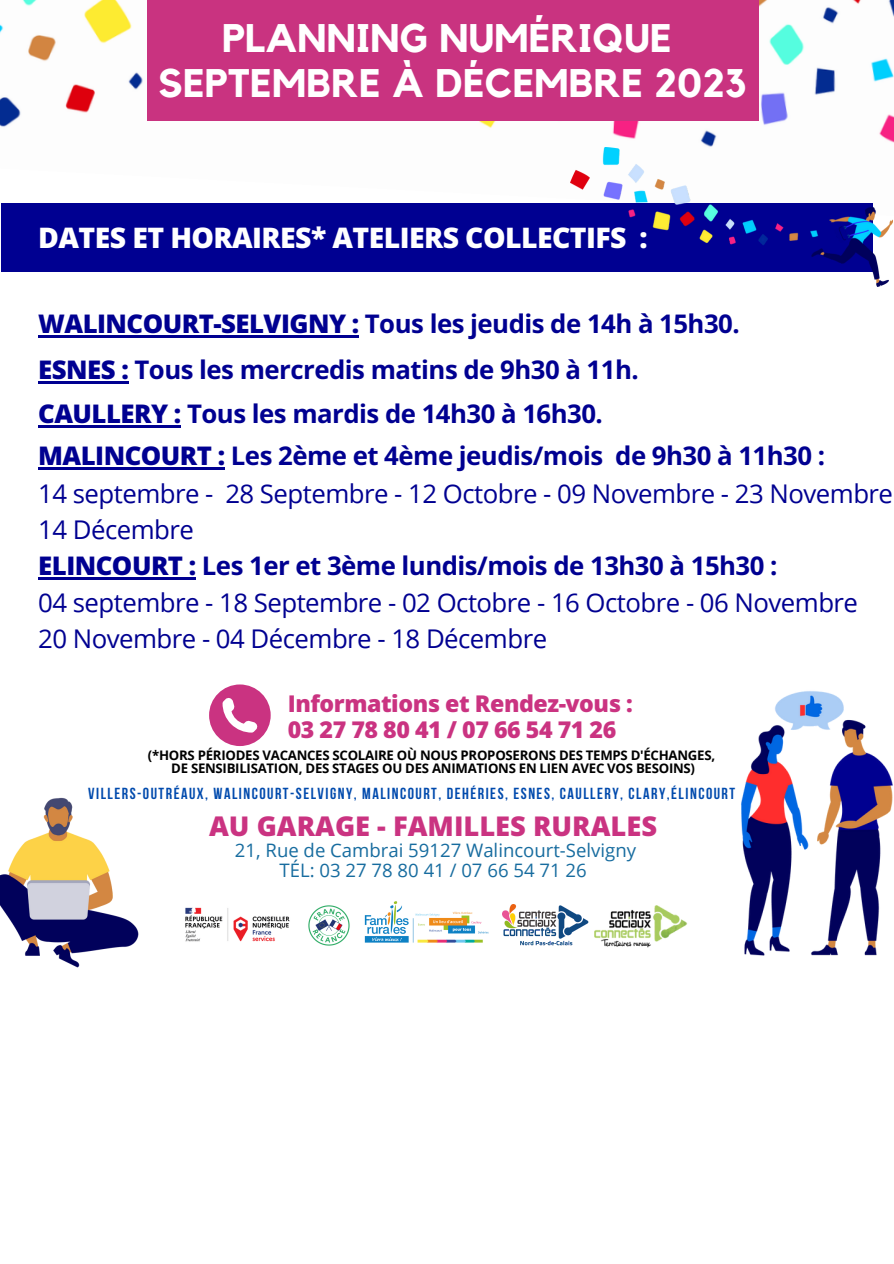
<style>
.page{position:relative;width:894px;height:1264px;background:#fff}
.page>*{position:absolute;margin:0;border:0;box-sizing:border-box;transform-origin:0 0}
.t1{font:700 39.75px "Kollektif";letter-spacing:.01em;color:#fff}
.t2{font:800 28.35px "Open Sans Hebrew";letter-spacing:-.02em;color:#fff}
.t3{font:800 27.3px "Open Sans Hebrew";color:#ca3381}
.t4{font:700 25.8px "Open Sans Hebrew";letter-spacing:-.02em;color:#000091}
.t5{font:25.8px "Open Sans";letter-spacing:-.02em;color:#000091}
.t6{font:800 23.25px "Open Sans Hebrew";letter-spacing:-.02em;color:#ca3381}
.t7{font:18.6px "Open Sans";color:#176c9f}
.t8{font:700 15.9px "Bebas Neue";letter-spacing:.095em;color:#004aad}
.t9{font:700 13.2px "Open Sans";letter-spacing:-.02em;color:#000}
.s1{font-weight:800}
</style>
<div class="page">
<img style="left:0;top:0;width:893px;height:147px">
<img style="left:308px;top:905px;width:42px;height:41px">
<img style="left:185px;top:907px;width:105px;height:35px">
<img style="left:503px;top:904px;width:86px;height:42px">
<img style="left:364px;top:901px;width:125px;height:42px">
<img style="left:594px;top:905px;width:94px;height:43px">
<img style="left:0;top:797px;width:139px;height:170px">
<div style="left:1px;top:203px;width:871px;height:68px;background:#000091"></div>
<svg style="left:209px;top:684px;width:61px;height:62px"></svg>
<img style="left:741px;top:691px;width:150px;height:265px">
<img style="left:570px;top:147px;width:322px;height:139px">
<hr style="left:38px;top:335px;width:320px;height:3px;background:#000091">
<hr style="left:38px;top:382px;width:90px;height:2px;background:#000091">
<hr style="left:38px;top:425px;width:143px;height:3px;background:#000091">
<hr style="left:38px;top:467px;width:187px;height:2px;background:#000091">
<hr style="left:38px;top:577px;width:158px;height:3px;background:#000091">
<div style="left:147px;top:0;width:611px;height:121px;background:#c93380"></div>
<p class="t1" style="left:222px;top:20px;width:450px">PLANNING NUMÉRIQUE</p>
<p class="t1" style="left:158px;top:65px;width:590px">SEPTEMBRE À DÉCEMBRE 2023</p>
<p class="t2" style="left:38px;top:218px;width:611px">DATES ET HORAIRES* ATELIERS COLLECTIFS :</p>
<p class="t4" style="left:38px;top:306px;width:703px"><span class="s1">WALINCOURT-SELVIGNY :</span> Tous les jeudis de 14h à 15h30.</p>
<p class="t4" style="left:38px;top:352px;width:602px"><span class="s1">ESNES :</span> Tous les mercredis matins de 9h30 à 11h.</p>
<p class="t4" style="left:38px;top:396px;width:566px"><span class="s1">CAULLERY :</span> Tous les mardis de 14h30 à 16h30.</p>
<p class="t4" style="left:38px;top:437px;width:788px"><span class="s1">MALINCOURT :</span> Les 2ème et 4ème jeudis/mois de 9h30 à 11h30 :</p>
<p class="t5" style="left:38px;top:476px;width:856px">14 septembre - 28 Septembre - 12 Octobre - 09 Novembre - 23 Novembre</p>
<p class="t5" style="left:38px;top:512px;width:157px">14 Décembre</p>
<p class="t4" style="left:38px;top:548px;width:740px"><span class="s1">ELINCOURT :</span> Les 1er et 3ème lundis/mois de 13h30 à 15h30 :</p>
<p class="t5" style="left:38px;top:584px;width:821px">04 septembre - 18 Septembre - 02 Octobre - 16 Octobre - 06 Novembre</p>
<p class="t5" style="left:38px;top:620px;width:510px">20 Novembre - 04 Décembre - 18 Décembre</p>
<p class="t6" style="left:288px;top:686px;width:346px">Informations et Rendez-vous :</p>
<p class="t6" style="left:288px;top:712px;width:330px">03 27 78 80 41 / 07 66 54 71 26</p>
<p class="t9" style="left:148px;top:746px;width:568px">(*HORS PÉRIODES VACANCES SCOLAIRE OÙ NOUS PROPOSERONS DES TEMPS D'ÉCHANGES,</p>
<p class="t9" style="left:171px;top:759px;width:525px">DE SENSIBILISATION, DES STAGES OU DES ANIMATIONS EN LIEN AVEC VOS BESOINS)</p>
<p class="t8" style="left:88px;top:786px;width:648px">VILLERS-OUTRÉAUX, WALINCOURT-SELVIGNY, MALINCOURT, DEHÉRIES, ESNES, CAULLERY, CLARY,ÉLINCOURT</p>
<p class="t3" style="left:209px;top:806px;width:449px">AU GARAGE - FAMILLES RURALES</p>
<p class="t7" style="left:235px;top:836px;width:402px">21, Rue de Cambrai 59127 Walincourt-Selvigny</p>
<p class="t7" style="left:279px;top:856px;width:308px">TÉL: 03 27 78 80 41 / 07 66 54 71 26</p>
</div>
